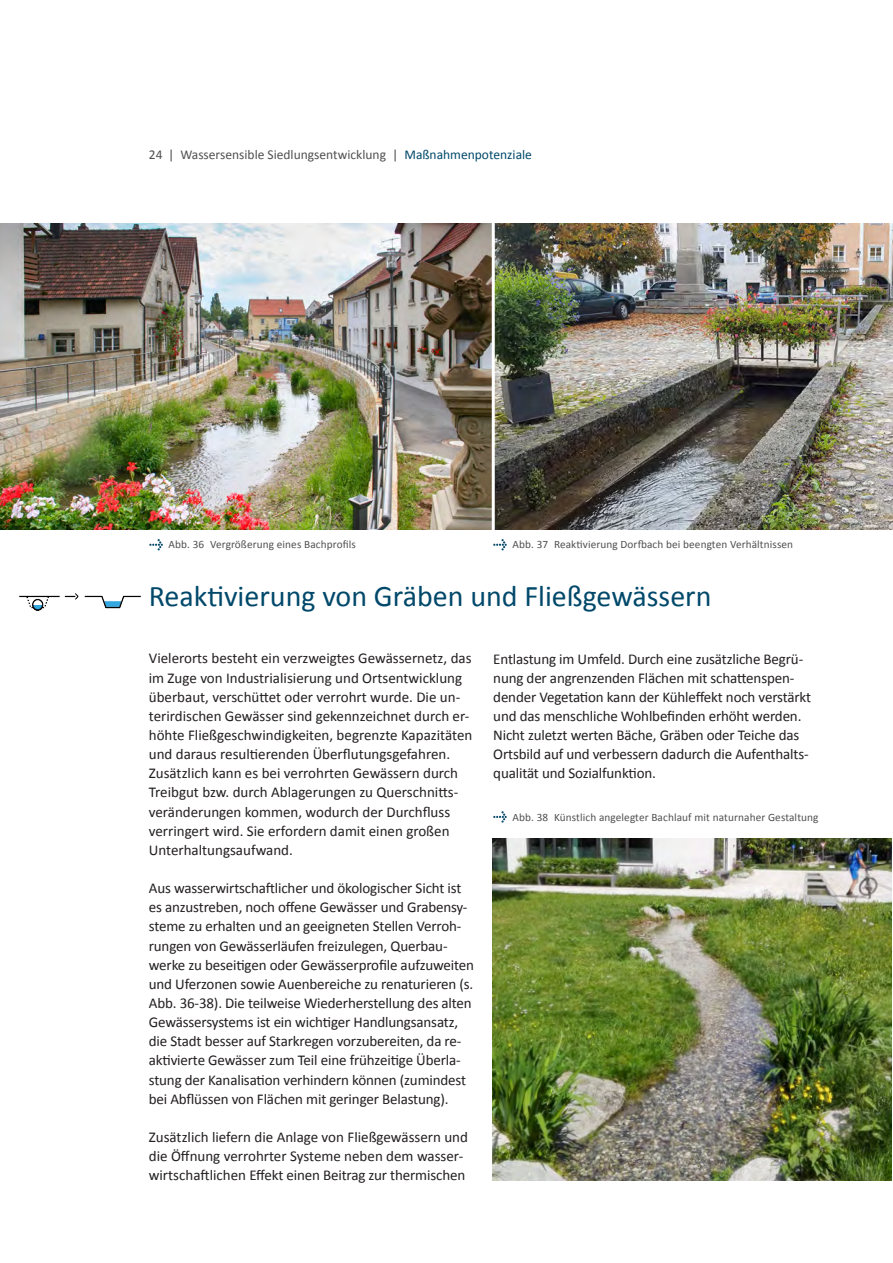
<style>
.page{position:relative;width:893px;height:1263px;background:#fff}
.page>*{position:absolute;margin:0;border:0;box-sizing:border-box;transform-origin:0 0}
.Überschrift3__Maßna{font:30px "Calibri";color:#00486a}
.Fließtext_Calibri_1{font:15px/19.2px "Calibri";letter-spacing:-.01em;color:#231f20}
.t1{font:13.5px "Calibri";color:#505052}
.t2{font:11.25px "Calibri";letter-spacing:.01em;color:#505052}
.s1{color:#00486a}
</style>
<div class="page">
<img style="left:19px;top:593px;width:121px;height:17px">
<img style="left:0;top:223px;width:492px;height:306px">
<img style="left:495px;top:223px;width:397px;height:306px">
<img style="left:492px;top:838px;width:400px;height:342px">
<svg style="left:493px;top:539px;width:14px;height:11px"></svg>
<svg style="left:493px;top:811px;width:14px;height:12px"></svg>
<svg style="left:149px;top:539px;width:14px;height:11px"></svg>
<p class="t1" style="left:149px;top:145px;width:385px">24 | Wassersensible Siedlungsentwicklung | <span class="s1">Maßnahmenpotenziale</span></p>
<p class="t2" style="left:168px;top:537px;width:189px">Abb. 36 Vergrößerung eines Bachprofils</p>
<p class="t2" style="left:512px;top:537px;width:282px">Abb. 37 Reaktivierung Dorfbach bei beengten Verhältnissen</p>
<h3 class="Überschrift3__Maßna" style="left:149px;top:575px;width:564px">Reaktivierung von Gräben und Fließgewässern</h3>
<p class="Fließtext_Calibri_1" style="left:149px;top:648px;width:325px">Vielerorts besteht ein verzweigtes Gewässernetz, das im Zuge von Industrialisierung und Ortsentwicklung überbaut, verschüttet oder verrohrt wurde. Die un&shy;terirdischen Gewässer sind gekennzeichnet durch er&shy;höhte Fließgeschwindigkeiten, begrenzte Kapazitäten und daraus resultierenden Überflutungsgefahren.<br>Zusätzlich kann es bei verrohrten Gewässern durch Treibgut bzw. durch Ablagerungen zu Querschnitts&shy;veränderungen kommen, wodurch der Durchfluss verringert wird. Sie erfordern damit einen großen Unterhaltungsaufwand.</p>
<p class="Fließtext_Calibri_1" style="left:149px;top:878px;width:327px">Aus wasserwirtschaftlicher und ökologischer Sicht ist es anzustreben, noch offene Gewässer und Grabensy&shy;steme zu erhalten und an geeigneten Stellen Verroh&shy;rungen von Gewässerläufen freizulegen, Querbau&shy;werke zu beseitigen oder Gewässerprofile aufzuweiten und Uferzonen sowie Auenbereiche zu renaturieren (s.<br>Abb. 36-38). Die teilweise Wiederherstellung des alten Gewässersystems ist ein wichtiger Handlungsansatz, die Stadt besser auf Starkregen vorzubereiten, da re&shy;aktivierte Gewässer zum Teil eine frühzeitige Überla&shy;stung der Kanalisation verhindern können (zumindest bei Abflüssen von Flächen mit geringer Belastung).</p>
<p class="Fließtext_Calibri_1" style="left:149px;top:1127px;width:321px">Zusätzlich liefern die Anlage von Fließgewässern und die Öffnung verrohrter Systeme neben dem wasser&shy;wirtschaftlichen Effekt einen Beitrag zur thermischen</p>
<p class="Fließtext_Calibri_1" style="left:493px;top:648px;width:319px">Entlastung im Umfeld. Durch eine zusätzliche Begrü&shy;nung der angrenzenden Flächen mit schattenspen&shy;dender Vegetation kann der Kühleffekt noch verstärkt und das menschliche Wohlbefinden erhöht werden.<br>Nicht zuletzt werten Bäche, Gräben oder Teiche das Ortsbild auf und verbessern dadurch die Aufenthalts&shy;qualität und Sozialfunktion.</p>
<p class="t2" style="left:512px;top:809px;width:308px">Abb. 38 Künstlich angelegter Bachlauf mit naturnaher Gestaltung</p>
</div>
